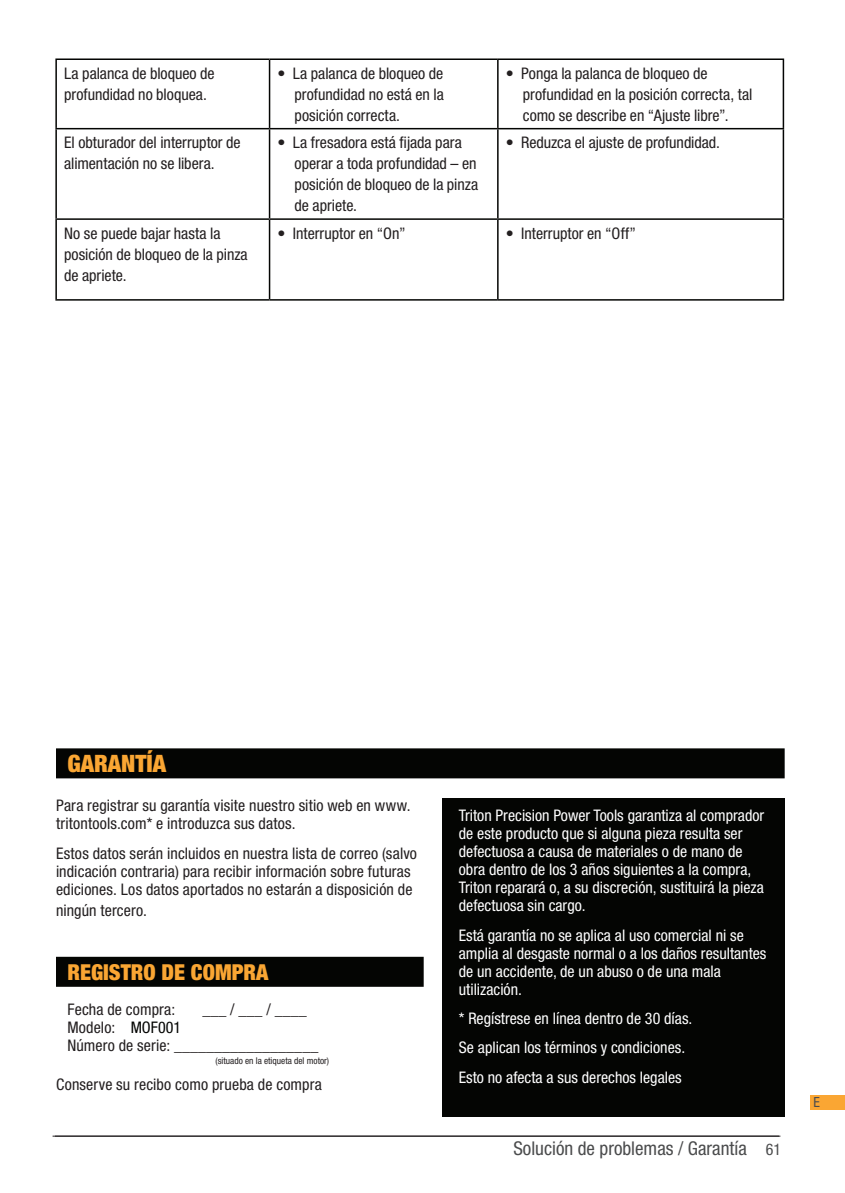
<style>
.page{position:relative;width:845px;height:1193px;background:#fff}
.page>*{position:absolute;margin:0;border:0;box-sizing:border-box;transform-origin:0 0}
.Triton_Yellow_Head{font:900 condensed 24px "Helvetica Neue LT Std";color:#faa633}
.Triton_Yellow_Head-2{font:900 condensed 22px "Helvetica Neue LT Std";color:#faa633}
.t1{font:condensed 19px "Helvetica Neue LT Std";color:#4b4c4d}
.t2{font:condensed 16px/18px "Helvetica Neue LT Std";color:#fff}
.Triton_BC{font:condensed 16px/18px "Helvetica Neue LT Std";letter-spacing:.01em;color:#231f20}
.Numbered_Indent{font:condensed 16px/21px "Helvetica Neue LT Std";color:#231f20}
.Body{font:condensed 16px/21px "Helvetica Neue LT Std";color:#231f20}
.t3{font:condensed 16px "Helvetica Neue LT Std";color:#4b4c4d}
.t4{font:condensed 14px "Helvetica Neue LT Std";color:#4b4c4d}
.t5{font:condensed 9.4px "Helvetica Neue LT Std";color:#231f20}
.s1{color:#040503}
</style>
<div class="page">
<hr style="left:53px;top:1136px;width:725px;height:1px;background:#231f20">
<hr style="left:55px;top:1136px;width:725px;height:1px;background:#231f20">
<div style="left:809px;top:1095px;width:35px;height:14px;background:#faa633"></div>
<div style="left:56px;top:957px;width:367px;height:30px;background:#040503"></div>
<div style="left:56px;top:748px;width:728px;height:30px;background:#040503"></div>
<div style="left:441px;top:798px;width:343px;height:319px;background:#040503"></div>
<hr style="left:55px;top:60px;width:2px;height:68px;background:#040503">
<hr style="left:55px;top:129px;width:2px;height:89px;background:#040503">
<hr style="left:55px;top:220px;width:2px;height:79px;background:#040503">
<hr style="left:55px;top:58px;width:214px;height:2px;background:#040503">
<hr style="left:269px;top:58px;width:228px;height:2px;background:#040503">
<hr style="left:497px;top:58px;width:286px;height:2px;background:#040503">
<hr style="left:269px;top:60px;width:1px;height:68px;background:#040503">
<hr style="left:497px;top:60px;width:1px;height:68px;background:#040503">
<hr style="left:782px;top:60px;width:1px;height:68px;background:#040503">
<hr style="left:269px;top:129px;width:1px;height:89px;background:#040503">
<hr style="left:497px;top:129px;width:1px;height:89px;background:#040503">
<hr style="left:782px;top:129px;width:1px;height:89px;background:#040503">
<hr style="left:269px;top:220px;width:1px;height:79px;background:#040503">
<hr style="left:497px;top:220px;width:1px;height:79px;background:#040503">
<hr style="left:782px;top:220px;width:1px;height:79px;background:#040503">
<hr style="left:55px;top:128px;width:214px;height:1px;background:#040503">
<hr style="left:269px;top:128px;width:228px;height:1px;background:#040503">
<hr style="left:497px;top:128px;width:286px;height:1px;background:#040503">
<hr style="left:55px;top:218px;width:214px;height:2px;background:#040503">
<hr style="left:269px;top:218px;width:228px;height:2px;background:#040503">
<hr style="left:497px;top:218px;width:286px;height:2px;background:#040503">
<hr style="left:55px;top:299px;width:214px;height:2px;background:#040503">
<hr style="left:269px;top:299px;width:228px;height:2px;background:#040503">
<hr style="left:497px;top:299px;width:286px;height:2px;background:#040503">
<p class="Body" style="left:64px;top:62px;width:152px">La palanca de bloqueo de profundidad no bloquea.</p>
<p class="Numbered_Indent" style="left:294px;top:62px;width:151px;text-align:justify;text-indent:-17px">• La palanca de bloqueo de profundidad no está en la posición correcta.</p>
<p class="Numbered_Indent" style="left:522px;top:62px;width:231px;text-indent:-17px">• Ponga la palanca de bloqueo de profundidad en la posición correcta, tal como se describe en “Ajuste libre”.</p>
<p class="Body" style="left:64px;top:132px;width:178px">El obturador del interruptor de alimentación no se libera.</p>
<p class="Numbered_Indent" style="left:294px;top:132px;width:185px;text-indent:-17px">• La fresadora está fijada para operar a toda profundidad – en posición de bloqueo de la pinza de apriete.</p>
<p class="Numbered_Indent" style="left:505px;top:132px;width:216px">• Reduzca el ajuste de profundidad.</p>
<p class="Body" style="left:64px;top:222px;width:185px">No se puede bajar hasta la posición de bloqueo de la pinza de apriete.</p>
<p class="Numbered_Indent" style="left:277px;top:222px;width:130px">• Interruptor en “On”</p>
<p class="Numbered_Indent" style="left:505px;top:222px;width:132px">• Interruptor en “Off”</p>
<p class="Triton_Yellow_Head" style="left:67px;top:748px;width:100px">GARANTÍA</p>
<p class="Triton_BC" style="left:56px;top:796px;width:356px">Para registrar su garantía visite nuestro sitio web en www. tritontools.com* e introduzca sus datos.</p>
<p class="Triton_BC" style="left:56px;top:844px;width:362px">Estos datos serán incluidos en nuestra lista de correo (salvo indicación contraria) para recibir información sobre futuras ediciones. Los datos aportados no estarán a disposición de</p>
<p class="Triton_BC" style="left:56px;top:901px;width:93px">ningún tercero.</p>
<p class="Triton_Yellow_Head-2" style="left:67px;top:959px;width:202px">REGISTRO DE COMPRA</p>
<p class="Triton_BC" style="left:67px;top:1000px;width:110px">Fecha de compra:</p>
<p class="Triton_BC" style="left:202px;top:1000px;width:106px">___ / ___ / ____</p>
<p class="Triton_BC" style="left:67px;top:1018px;width:115px">Modelo: <span class="s1">MOF001</span></p>
<p class="Triton_BC" style="left:67px;top:1036px;width:252px">Número de serie: __________________</p>
<p class="t5" style="left:215px;top:1055px;width:115px">(situado en la etiqueta del motor)</p>
<p class="Triton_BC" style="left:56px;top:1075px;width:267px">Conserve su recibo como prueba de compra</p>
<p class="t2" style="left:458px;top:806px;width:307px">Triton Precision Power Tools garantiza al comprador de este producto que si alguna pieza resulta ser defectuosa a causa de materiales o de mano de obra dentro de los 3 años siguientes a la compra, Triton reparará o, a su discreción, sustituirá la pieza defectuosa sin cargo.</p>
<p class="t2" style="left:458px;top:926px;width:309px">Está garantía no se aplica al uso comercial ni se amplia al desgaste normal o a los daños resultantes de un accidente, de un abuso o de una mala utilización.</p>
<p class="t2" style="left:458px;top:1009px;width:235px">* Regístrese en línea dentro de 30 días.</p>
<p class="t2" style="left:458px;top:1038px;width:228px">Se aplican los términos y condiciones.</p>
<p class="t2" style="left:458px;top:1068px;width:224px">Esto no afecta a sus derechos legales</p>
<p class="t1" style="left:513px;top:1137px;width:235px">Solución de problemas / Garantía</p>
<p class="t3" style="left:765px;top:1140px;width:17px">61</p>
<p class="t4" style="left:813px;top:1094px;width:8px">E</p>
</div>
